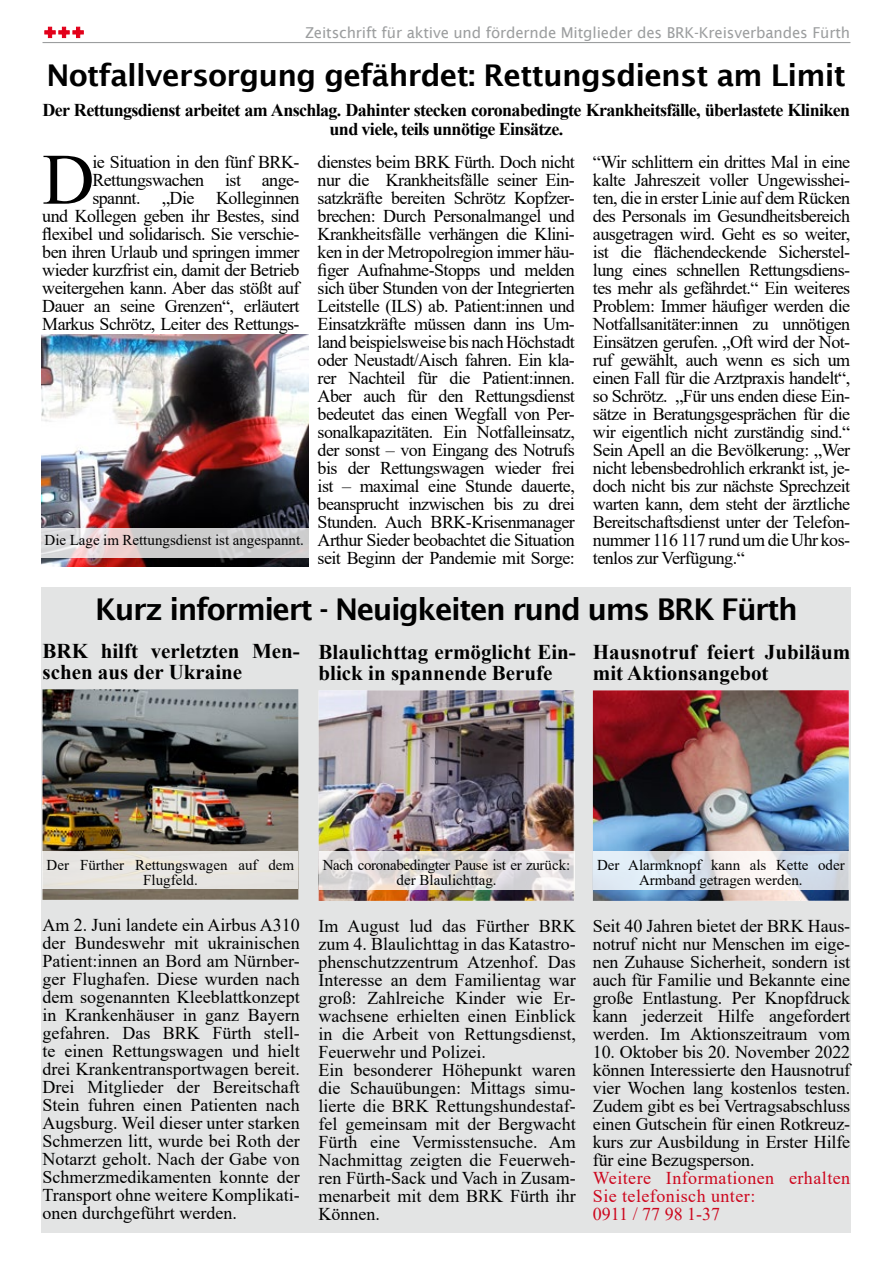
<style>
.page{position:relative;width:893px;height:1263px;background:#fff}
.page>*{position:absolute;margin:0;border:0;box-sizing:border-box;transform-origin:0 0}
.t1{font:72.3px "Times New Roman";color:#000}
.t2{font:600 30px "Lucida Sans";letter-spacing:-.025em;color:#000}
.t3{font:600 30px "Lucida Sans";letter-spacing:-.05em;color:#000}
.t4{font:700 21px/21px "Times New Roman";color:#000}
.t5{font:18px/18px "Times New Roman";color:#000;text-align:justify}
.t6{font:18px/18px "Times New Roman";letter-spacing:-.03em;color:#000;text-align:right}
.t7{font:700 18px/19.5px "Times New Roman";letter-spacing:-.035em;color:#000;text-align:center}
.t8{font:18px/18px "Times New Roman";letter-spacing:.025em;color:#cd071e}
.t9{font:15px/15px "Times New Roman";color:#000;text-align:center}
.t10{font:15px "Lucida Sans";letter-spacing:-.01em;color:#9c9e9f}
.t11{font:15px/15px "Times New Roman";letter-spacing:-.025em;color:#000;text-align:center}
</style>
<div class="page">
<div style="left:41px;top:587px;width:810px;height:645px;background:#e3e4e4"></div>
<hr style="left:43px;top:42px;width:807px;height:1px;background:#9c9e9f">
<svg style="left:45px;top:27px;width:38px;height:11px"></svg>
<img style="left:42px;top:334px;width:266px;height:233px">
<svg style="left:41px;top:528px;width:268px;height:30px;background:#d7d1d2"></svg>
<img style="left:593px;top:690px;width:256px;height:211px">
<svg style="left:593px;top:852px;width:256px;height:38px"></svg>
<img style="left:43px;top:689px;width:255px;height:211px">
<div style="left:43px;top:852px;width:255px;height:37px;background:#e7e5e2"></div>
<img style="left:319px;top:690px;width:255px;height:211px">
<svg style="left:319px;top:852px;width:255px;height:38px"></svg>
<p class="t10" style="left:305px;top:24px;width:547px">Zeitschrift für aktive und fördernde Mitglieder des BRK-Kreisverbandes Fürth</p>
<h2 class="t2" style="left:47px;top:58px;width:801px">Notfallversorgung gefährdet: Rettungsdienst am Limit</h2>
<p class="t7" style="left:43px;top:99px;width:809px">Der Rettungsdienst arbeitet am Anschlag. Dahinter stecken coronabedingte Krankheitsfälle, überlastete Kliniken und viele, teils unnötige Einsätze.</p>
<p class="t6" style="left:42px;top:152px;width:259px">ie Situation in den fünf BRK-Rettungswachen ist ange&shy;spannt. „Die Kolleginnen<br>und Kollegen geben ihr Bestes, sind flexibel und solidarisch. Sie verschie&shy;ben ihren Urlaub und springen immer wieder kurzfrist ein, damit der Betrieb weitergehen kann. Aber das stößt auf Dauer an seine Grenzen“, erläutert Markus Schrötz, Leiter des Rettungs-</p>
<p class="t5" style="left:318px;top:152px;width:259px">dienstes beim BRK Fürth. Doch nicht nur die Krankheitsfälle seiner Ein&shy;satzkräfte bereiten Schrötz Kopfzer&shy;brechen: Durch Personalmangel und Krankheitsfälle verhängen die Klini&shy;ken in der Metropolregion immer häu&shy;figer Aufnahme-Stopps und melden sich über Stunden von der Integrierten Leitstelle (ILS) ab. Patient:innen und Einsatzkräfte müssen dann ins Um&shy;land beispielsweise bis nach Höchstadt oder Neustadt/Aisch fahren. Ein kla&shy;rer Nachteil für die Patient:innen.<br>Aber auch für den Rettungsdienst bedeutet das einen Wegfall von Per&shy;sonalkapazitäten. Ein Notfalleinsatz, der sonst – von Eingang des Notrufs bis der Rettungswagen wieder frei ist – maximal eine Stunde dauerte, beansprucht inzwischen bis zu drei Stunden. Auch BRK-Krisenmanager Arthur Sieder beobachtet die Situation seit Beginn der Pandemie mit Sorge:</p>
<p class="t5" style="left:593px;top:152px;width:259px">“Wir schlittern ein drittes Mal in eine kalte Jahreszeit voller Ungewisshei&shy;ten, die in erster Linie auf dem Rücken des Personals im Gesundheitsbereich ausgetragen wird. Geht es so weiter, ist die flächendeckende Sicherstel&shy;lung eines schnellen Rettungsdiens&shy;tes mehr als gefährdet.“ Ein weiteres Problem: Immer häufiger werden die Notfallsanitäter:innen zu unnötigen Einsätzen gerufen. „Oft wird der Not&shy;ruf gewählt, auch wenn es sich um einen Fall für die Arztpraxis handelt“, so Schrötz. „Für uns enden diese Ein&shy;sätze in Beratungsgesprächen für die wir eigentlich nicht zurständig sind.“ Sein Apell an die Bevölkerung: „Wer nicht lebensbedrohlich erkrankt ist, je&shy;doch nicht bis zur nächste Sprechzeit warten kann, dem steht der ärztliche Bereitschaftsdienst unter der Telefon&shy;nummer 116 117 rund um die Uhr kos&shy;tenlos zur Verfügung.“</p>
<h1 class="t1" style="left:42px;top:128px;width:54px">D</h1>
<p class="t9" style="left:45px;top:532px;width:261px">Die Lage im Rettungsdienst ist angespannt.</p>
<h2 class="t3" style="left:95px;top:592px;width:704px">Kurz informiert - Neuigkeiten rund ums BRK Fürth</h2>
<p class="t4" style="left:43px;top:640px;width:259px">BRK hilft verletzten Men&shy;schen aus der Ukraine</p>
<p class="t4" style="left:319px;top:641px;width:259px">Blaulichttag ermöglicht Ein&shy;blick in spannende Berufe</p>
<p class="t4" style="left:593px;top:641px;width:259px">Hausnotruf feiert Jubiläum mit Aktionsangebot</p>
<p class="t9" style="left:47px;top:857px;width:249px">Der Fürther Rettungswagen auf dem<br>Flugfeld.</p>
<p class="t5" style="left:43px;top:916px;width:259px">Am 2. Juni landete ein Airbus A310 der Bundeswehr mit ukrainischen Patient:innen an Bord am Nürnber&shy;ger Flughafen. Diese wurden nach dem sogenannten Kleeblattkonzept in Krankenhäuser in ganz Bayern gefahren. Das BRK Fürth stell&shy;te einen Rettungswagen und hielt drei Krankentransportwagen bereit.<br>Drei Mitglieder der Bereitschaft Stein fuhren einen Patienten nach Augsburg. Weil dieser unter starken Schmerzen litt, wurde bei Roth der Notarzt geholt. Nach der Gabe von Schmerzmedikamenten konnte der Transport ohne weitere Komplikati&shy;onen durchgeführt werden.</p>
<p class="t11" style="left:323px;top:857px;width:249px">Nach coronabedingter Pause ist er zurück: der Blaulichttag.</p>
<p class="t5" style="left:319px;top:917px;width:259px;text-align:left">Im August lud das Fürther BRK zum 4. Blaulichttag in das Katastro&shy;phenschutzzentrum Atzenhof. Das<br>Interesse an dem Familientag war groß: Zahlreiche Kinder wie Er&shy;wachsene erhielten einen Einblick in die Arbeit von Rettungsdienst,<br>Feuerwehr und Polizei.<br>Ein besonderer Höhepunkt waren die Schauübungen: Mittags simu&shy;lierte die BRK Rettungshundestaf&shy;fel gemeinsam mit der Bergwacht<br>Fürth eine Vermisstensuche. Am<br>Nachmittag zeigten die Feuerweh&shy;ren Fürth-Sack und Vach in Zusam&shy;menarbeit mit dem BRK Fürth ihr<br>Können.</p>
<p class="t9" style="left:597px;top:857px;width:249px">Der Alarmknopf kann als Kette oder<br>Armband getragen werden.</p>
<p class="t5" style="left:593px;top:917px;width:259px">Seit 40 Jahren bietet der BRK Haus&shy;notruf nicht nur Menschen im eige&shy;nen Zuhause Sicherheit, sondern ist auch für Familie und Bekannte eine große Entlastung. Per Knopfdruck kann jederzeit Hilfe angefordert werden. Im Aktionszeitraum vom</p>
<p class="t5" style="left:593px;top:1043px;width:259px">10. Oktober bis 20. November 2022 können Interessierte den Hausnotruf vier Wochen lang kostenlos testen.<br>Zudem gibt es bei Vertragsabschluss einen Gutschein für einen Rotkreuz&shy;kurs zur Ausbildung in Erster Hilfe für eine Bezugsperson.</p>
<p class="t8" style="left:593px;top:1169px;width:259px">Weitere Informationen erhalten<br>Sie telefonisch unter:<br>0911 / 77 98 1-37</p>
</div>
